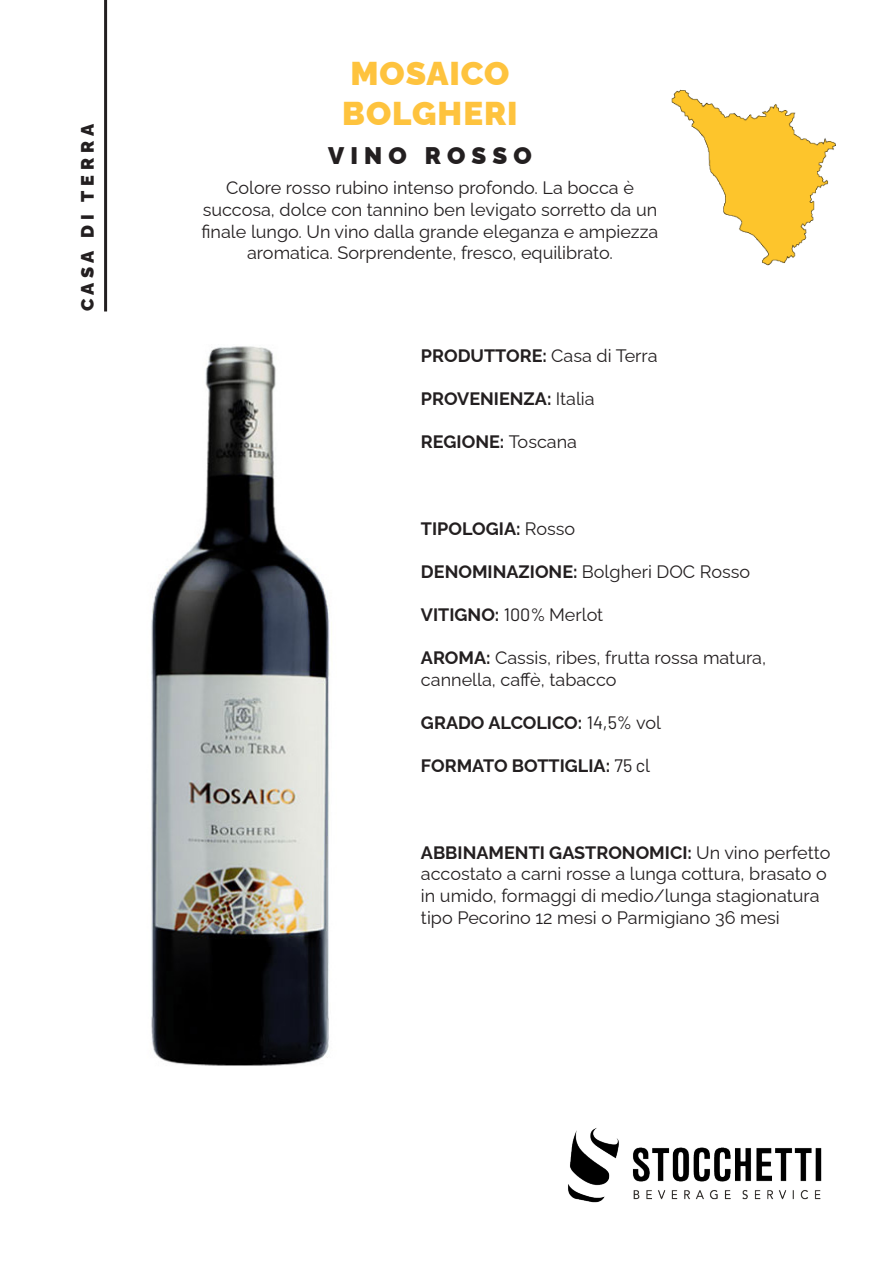
<style>
.page{position:relative;width:893px;height:1263px;background:#fff}
.page>*{position:absolute;margin:0;border:0;box-sizing:border-box;transform-origin:0 0}
.t1{font:900 33px "Raleway";letter-spacing:.03em;color:#fec33e}
.t2{font:900 24px "Raleway";letter-spacing:.26em;color:#231f20}
.t3{font:18px/21.6px "Raleway";color:#231f20}
.t4{font:700 18px "Raleway";color:#231f20}
.t5{font:900 18px "Raleway";letter-spacing:.26em;color:#231f20}
.s1{font-weight:400}
.s2{font-weight:700}
.s3{font-family:"Barlow";font-weight:400}
</style>
<div class="page">
<img style="left:568px;top:1128px;width:254px;height:75px">
<img style="left:151px;top:346px;width:179px;height:720px">
<hr style="left:104px;top:0;width:3px;height:311px;background:#231f20">
<img style="left:671px;top:89px;width:165px;height:177px">
<p class="t5" style="left:73px;top:311px;width:189px;rotate:-90deg">CASA DI TERRA</p>
<p class="t1" style="left:350px;top:47px;width:161px">MOSAICO</p>
<p class="t1" style="left:342px;top:87px;width:177px">BOLGHERI</p>
<p class="t2" style="left:328px;top:137px;width:205px">VINO ROSSO</p>
<p class="t3" style="left:202px;top:175px;width:458px;text-align:center">Colore rosso rubino intenso profondo. La bocca è succosa, dolce con tannino ben levigato sorretto da un finale lungo. Un vino dalla grande eleganza e ampiezza aromatica. Sorprendente, fresco, equilibrato.</p>
<p class="t4" style="left:421px;top:341px;width:238px">PRODUTTORE: <span class="s1">Casa di Terra</span></p>
<p class="t4" style="left:421px;top:384px;width:175px">PROVENIENZA: <span class="s1">Italia</span></p>
<p class="t4" style="left:421px;top:428px;width:158px">REGIONE: <span class="s1">Toscana</span></p>
<p class="t4" style="left:421px;top:514px;width:156px">TIPOLOGIA: <span class="s1">Rosso</span></p>
<p class="t3" style="left:421px;top:559px;width:331px"><span class="s2">DENOMINAZIONE:</span> Bolgheri DOC Rosso</p>
<p class="t4" style="left:421px;top:600px;width:184px">VITIGNO: <span class="s3">100%</span> <span class="s1">Merlot</span></p>
<p class="t3" style="left:421px;top:645px;width:347px"><span class="s2">AROMA:</span> Cassis, ribes, frutta rossa matura, cannella, caffè, tabacco</p>
<p class="t4" style="left:421px;top:708px;width:242px">GRADO ALCOLICO: <span class="s3">14,5%</span> <span class="s1">vol</span></p>
<p class="t4" style="left:421px;top:752px;width:231px">FORMATO BOTTIGLIA: <span class="s3">75 c</span><span class="s1">l</span></p>
<p class="t3" style="left:421px;top:840px;width:411px"><span class="s2">ABBINAMENTI GASTRONOMICI:</span> Un vino perfetto accostato a carni rosse a lunga cottura, brasato o in umido, formaggi di medio/lunga stagionatura tipo Pecorino 12 mesi o Parmigiano 36 mesi</p>
</div>
